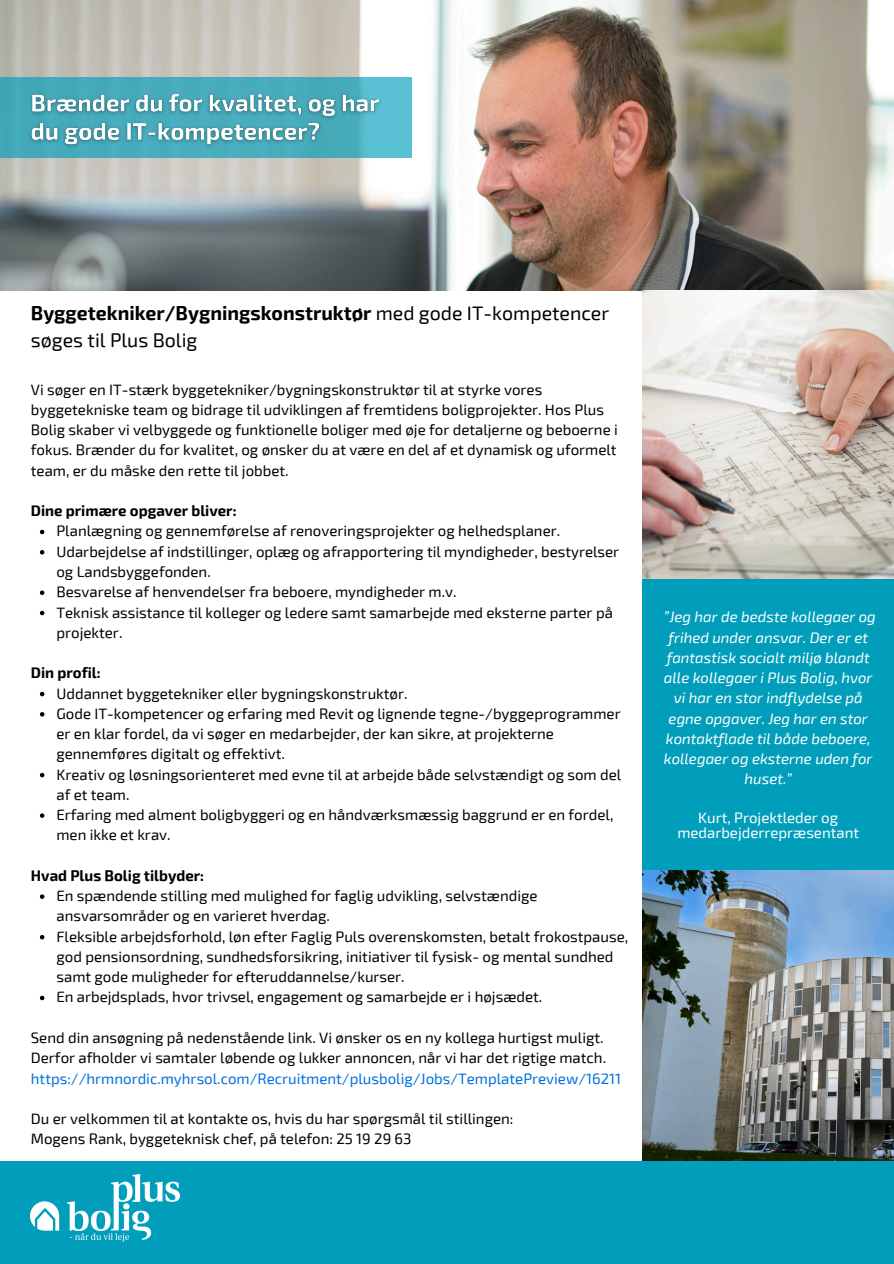
<style>
.page{position:relative;width:894px;height:1264px;background:#fff}
.page>*{position:absolute;margin:0;border:0;box-sizing:border-box;transform-origin:0 0}
.t1{font:19.5px/27px "Exo 2";color:#000}
.t2{font:15px/20.2px "Exo 2";color:#000}
.t3{font:italic 15px/20.2px "Exo 2";color:#fff;text-align:center}
.t4{font:15px "Exo 2";color:#0070e0}
.t5{font:700 15px "Exo 2";color:#000}
.t6{font:15px/15.8px "Exo 2";color:#fff;text-align:center}
.s1{font-weight:700}
</style>
<div class="page">
<div style="left:642px;top:578px;width:251px;height:314px;background:#009ebb"></div>
<img style="left:642px;top:870px;width:251px;height:291px">
<div style="left:0;top:1161px;width:893px;height:102px;background:#009ebb"></div>
<img style="left:31px;top:1174px;width:148px;height:67px">
<img style="left:0;top:0;width:893px;height:291px">
<svg style="left:0;top:77px;width:411px;height:80px;background:#4ab0c0"></svg>
<svg style="left:40px;top:529px;width:4px;height:5px"></svg>
<svg style="left:40px;top:550px;width:4px;height:4px"></svg>
<svg style="left:40px;top:590px;width:4px;height:5px"></svg>
<svg style="left:40px;top:610px;width:4px;height:5px"></svg>
<svg style="left:40px;top:691px;width:4px;height:5px"></svg>
<svg style="left:40px;top:712px;width:4px;height:4px"></svg>
<svg style="left:40px;top:772px;width:4px;height:5px"></svg>
<svg style="left:40px;top:813px;width:4px;height:4px"></svg>
<svg style="left:40px;top:894px;width:4px;height:4px"></svg>
<svg style="left:40px;top:935px;width:4px;height:4px"></svg>
<svg style="left:40px;top:995px;width:4px;height:5px"></svg>
<img style="left:642px;top:290px;width:251px;height:288px">
<img style="left:23px;top:86px;width:363px;height:67px">
<p class="t1" style="left:31px;top:299px;width:579px"><span class="s1">Byggetekniker/Bygningskonstruktør</span> med gode IT-kompetencer søges til Plus Bolig</p>
<p class="t2" style="left:31px;top:378px;width:588px">Vi søger en IT-stærk byggetekniker/bygningskonstruktør til at styrke vores byggetekniske team og bidrage til udviklingen af fremtidens boligprojekter. Hos Plus Bolig skaber vi velbyggede og funktionelle boliger med øje for detaljerne og beboerne i fokus. Brænder du for kvalitet, og ønsker du at være en del af et dynamisk og uformelt team, er du måske den rette til jobbet.</p>
<h2 class="t5" style="left:31px;top:501px;width:207px">Dine primære opgaver bliver:</h2>
<p class="t2" style="left:56px;top:520px;width:505px">Planlægning og gennemførelse af renoveringsprojekter og helhedsplaner.</p>
<h3 class="t2" style="left:56px;top:540px;width:564px">Udarbejdelse af indstillinger, oplæg og afrapportering til myndigheder, bestyrelser og Landsbyggefonden.</h3>
<p class="t2" style="left:56px;top:581px;width:401px">Besvarelse af henvendelser fra beboere, myndigheder m.v.</p>
<p class="t2" style="left:56px;top:601px;width:558px">Teknisk assistance til kolleger og ledere samt samarbejde med eksterne parter på projekter.</p>
<p class="t5" style="left:31px;top:663px;width:71px">Din profil:</p>
<p class="t2" style="left:56px;top:682px;width:352px">Uddannet byggetekniker eller bygningskonstruktør.</p>
<h3 class="t2" style="left:56px;top:702px;width:565px">Gode IT-kompetencer og erfaring med Revit og lignende tegne-/byggeprogrammer er en klar fordel, da vi søger en medarbejder, der kan sikre, at projekterne gennemføres digitalt og effektivt.</h3>
<p class="t2" style="left:56px;top:763px;width:566px">Kreativ og løsningsorienteret med evne til at arbejde både selvstændigt og som del af et team.</p>
<p class="t2" style="left:56px;top:804px;width:558px">Erfaring med alment boligbyggeri og en håndværksmæssig baggrund er en fordel, men ikke et krav.</p>
<p class="t5" style="left:31px;top:865px;width:175px">Hvad Plus Bolig tilbyder:</p>
<p class="t2" style="left:56px;top:885px;width:482px">En spændende stilling med mulighed for faglig udvikling, selvstændige ansvarsområder og en varieret hverdag.</p>
<h3 class="t2" style="left:56px;top:925px;width:573px">Fleksible arbejdsforhold, løn efter Faglig Puls overenskomsten, betalt frokostpause, god pensionsordning, sundhedsforsikring, initiativer til fysisk- og mental sundhed samt gode muligheder for efteruddannelse/kurser.</h3>
<p class="t2" style="left:56px;top:986px;width:487px">En arbejdsplads, hvor trivsel, engagement og samarbejde er i højsædet.</p>
<p class="t2" style="left:31px;top:1026px;width:576px">Send din ansøgning på nedenstående link. Vi ønsker os en ny kollega hurtigst muligt.<br>Derfor afholder vi samtaler løbende og lukker annoncen, når vi har det rigtige match.</p>
<p class="t4" style="left:31px;top:1068px;width:591px">https://hrmnordic.myhrsol.com/Recruitment/plusbolig/Jobs/TemplatePreview/16211</p>
<p class="t2" style="left:31px;top:1107px;width:484px">Du er velkommen til at kontakte os, hvis du har spørgsmål til stillingen:</p>
<p class="t2" style="left:31px;top:1128px;width:382px">Mogens Rank, byggeteknisk chef, på telefon: 25 19 29 63</p>
<p class="t3" style="left:663px;top:606px;width:213px">”Jeg har de bedste kollegaer og frihed under ansvar. Der er et fantastisk socialt miljø blandt alle kollegaer i Plus Bolig, hvor vi har en stor indflydelse på egne opgaver. Jeg har en stor kontaktflade til både beboere, kollegaer og eksterne uden for huset.”</p>
<p class="t6" style="left:677px;top:808px;width:183px">Kurt, Projektleder og medarbejderrepræsentant</p>
</div>
